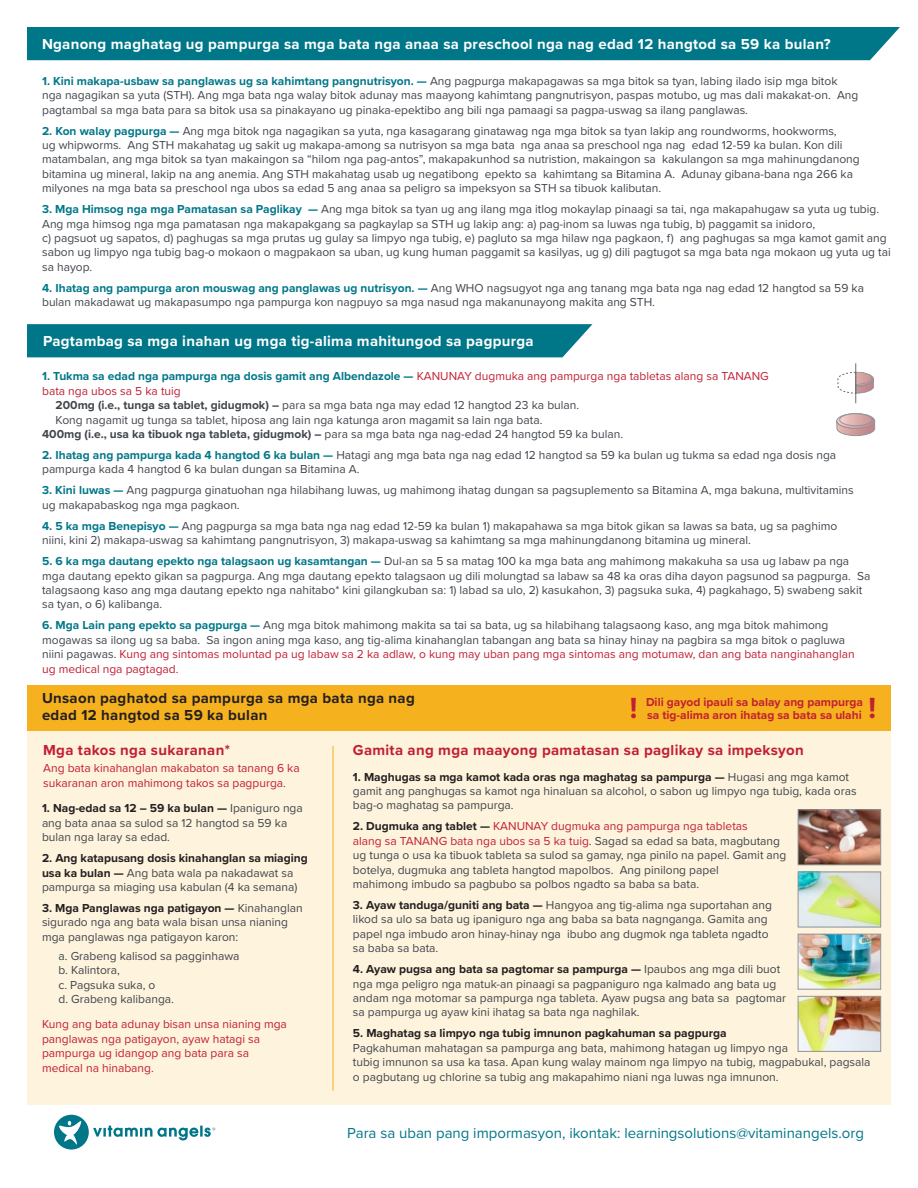
<style>
.page{position:relative;width:918px;height:1188px;background:#fff}
.page>*{position:absolute;margin:0;border:0;box-sizing:border-box;transform-origin:0 0}
.t1{font:700 30.15px "Proxima Nova";color:#c11f33}
.t2{font:700 15px "Proxima Nova";letter-spacing:.02em;color:#fff}
.t3{font:700 15px "Proxima Nova";letter-spacing:.02em;color:#c11f33}
.t4{font:15px "Proxima Nova";color:#007789}
.t5{font:700 15px/16.5px "Proxima Nova";letter-spacing:.02em;color:#231f20}
.t6{font:12px/14.4px "Proxima Nova";color:#40454b}
.t7{font:12px/14.4px "Proxima Nova";color:#c11f33}
.t8{font:700 12px "Proxima Nova";color:#40454b}
.t9{font:700 12px/13.2px "Proxima Nova";color:#c11f33}
.s1{font-weight:700;color:#007789}
.s2{font-weight:700}
.s3{font-weight:400}
.s4{color:#c11f33}
.s5{font-weight:700;color:#231f20}
</style>
<div class="page">
<svg style="left:54px;top:1115px;width:161px;height:35px"></svg>
<div style="left:27px;top:27px;width:873px;height:33px;background:#007789"></div>
<div style="left:27px;top:324px;width:565px;height:33px;background:#007789"></div>
<div style="left:837px;top:413px;width:38px;height:16px;border:1px solid #939598;border-radius:50%"></div>
<svg style="left:836px;top:414px;width:39px;height:22px"></svg>
<div style="left:840px;top:414px;width:32px;height:12px;border:1px solid #939598;border-radius:50%"></div>
<svg style="left:838px;top:372px;width:36px;height:22px"></svg>
<hr style="left:855px;top:363px;width:1px;height:40px;background:#6c6d70">
<div style="left:27px;top:685px;width:864px;height:420px;background:#fef3dd"></div>
<div style="left:27px;top:685px;width:864px;height:46px;background:#f6b11f"></div>
<hr style="left:333px;top:746px;width:1px;height:345px;background:#f6b11f">
<img style="left:800px;top:812px;width:79px;height:51px">
<div style="left:798px;top:810px;width:83px;height:55px;border:1px solid #939598"></div>
<img style="left:800px;top:874px;width:79px;height:51px">
<div style="left:798px;top:872px;width:83px;height:55px;border:1px solid #939598"></div>
<img style="left:800px;top:936px;width:79px;height:51px">
<div style="left:798px;top:934px;width:83px;height:55px;border:1px solid #939598"></div>
<img style="left:800px;top:998px;width:79px;height:52px">
<div style="left:798px;top:996px;width:83px;height:56px;border:1px solid #939598"></div>
<p class="t2" style="left:42px;top:33px;width:790px">Nganong maghatag ug pampurga sa mga bata nga anaa sa preschool nga nag edad 12 hangtod sa 59 ka bulan?</p>
<p class="t6" style="left:42px;top:73px;width:818px"><span class="s1">1. Kini makapa-usbaw sa panglawas ug sa kahimtang pangnutrisyon. —</span> Ang pagpurga makapagawas sa mga bitok sa tyan, labing ilado isip mga bitok nga nagagikan sa yuta (STH). Ang mga bata nga walay bitok adunay mas maayong kahimtang pangnutrisyon, paspas motubo, ug mas dali makakat-on. Ang pagtambal sa mga bata para sa bitok usa sa pinakayano ug pinaka-epektibo ang bili nga pamaagi sa pagpa-uswag sa ilang panglawas.</p>
<p class="t6" style="left:42px;top:123px;width:819px"><span class="s1">2. Kon walay pagpurga —</span> Ang mga bitok nga nagagikan sa yuta, nga kasagarang ginatawag nga mga bitok sa tyan lakip ang roundworms, hookworms,<br>ug whipworms. Ang STH makahatag ug sakit ug makapa-among sa nutrisyon sa mga bata nga anaa sa preschool nga nag edad 12-59 ka bulan. Kon dili matambalan, ang mga bitok sa tyan makaingon sa “hilom nga pag-antos”, makapakunhod sa nutristion, makaingon sa kakulangon sa mga mahinungdanong bitamina ug mineral, lakip na ang anemia. Ang STH makahatag usab ug negatibong epekto sa kahimtang sa Bitamina A. Adunay gibana-bana nga 266 ka milyones na mga bata sa preschool nga ubos sa edad 5 ang anaa sa peligro sa impeksyon sa STH sa tibuok kalibutan.</p>
<p class="t6" style="left:42px;top:201px;width:850px"><span class="s1">3. Mga Himsog nga mga Pamatasan sa Paglikay —</span> Ang mga bitok sa tyan ug ang ilang mga itlog mokaylap pinaagi sa tai, nga makapahugaw sa yuta ug tubig.<br>Ang mga himsog nga mga pamatasan nga makapakgang sa pagkaylap sa STH ug lakip ang: a) pag-inom sa luwas nga tubig, b) paggamit sa inidoro,<br>c) pagsuot ug sapatos, d) paghugas sa mga prutas ug gulay sa limpyo nga tubig, e) pagluto sa mga hilaw nga pagkaon, f) ang paghugas sa mga kamot gamit ang sabon ug limpyo nga tubig bag-o mokaon o magpakaon sa uban, ug kung human paggamit sa kasilyas, ug g) dili pagtugot sa mga bata nga mokaon ug yuta ug tai sa hayop.</p>
<p class="t6" style="left:42px;top:280px;width:823px"><span class="s1">4. Ihatag ang pampurga aron mouswag ang panglawas ug nutrisyon. —</span> Ang WHO nagsugyot nga ang tanang mga bata nga nag edad 12 hangtod sa 59 ka bulan makadawat ug makapasumpo nga pampurga kon nagpuyo sa mga nasud nga makanunayong makita ang STH.</p>
<p class="t2" style="left:43px;top:330px;width:492px">Pagtambag sa mga inahan ug mga tig-alima mahitungod sa pagpurga</p>
<p class="t7" style="left:42px;top:369px;width:728px"><span class="s1">1. Tukma sa edad nga pampurga nga dosis gamit ang Albendazole —</span> KANUNAY dugmuka ang pampurga nga tabletas alang sa TANANG bata nga ubos sa 5 ka tuig</p>
<p class="t6" style="left:56px;top:397px;width:525px"><span class="s2">200mg (i.e., tunga sa tablet, gidugmok) –</span> para sa mga bata nga may edad 12 hangtod 23 ka bulan.<br>Kong nagamit ug tunga sa tablet, hiposa ang lain nga katunga aron magamit sa lain nga bata.</p>
<p class="t8" style="left:42px;top:425px;width:583px">400mg (i.e., usa ka tibuok nga tableta, gidugmok) – <span class="s3">para sa mga bata nga nag-edad 24 hangtod 59 ka bulan.</span></p>
<p class="t6" style="left:42px;top:447px;width:796px"><span class="s1">2. Ihatag ang pampurga kada 4 hangtod 6 ka bulan —</span> Hatagi ang mga bata nga nag edad 12 hangtod sa 59 ka bulan ug tukma sa edad nga dosis nga pampurga kada 4 hangtod 6 ka bulan dungan sa Bitamina A.</p>
<p class="t6" style="left:42px;top:483px;width:813px"><span class="s1">3. Kini luwas —</span> Ang pagpurga ginatuohan nga hilabihang luwas, ug mahimong ihatag dungan sa pagsuplemento sa Bitamina A, mga bakuna, multivitamins ug makapabaskog nga mga pagkaon.</p>
<p class="t6" style="left:42px;top:518px;width:797px"><span class="s1">4. 5 ka mga Benepisyo —</span> Ang pagpurga sa mga bata nga nag edad 12-59 ka bulan 1) makapahawa sa mga bitok gikan sa lawas sa bata, ug sa paghimo niini, kini 2) makapa-uswag sa kahimtang pangnutrisyon, 3) makapa-uswag sa kahimtang sa mga mahinungdanong bitamina ug mineral.</p>
<p class="t6" style="left:42px;top:553px;width:830px"><span class="s1">5. 6 ka mga dautang epekto nga talagsaon ug kasamtangan —</span> Dul-an sa 5 sa matag 100 ka mga bata ang mahimong makakuha sa usa ug labaw pa nga mga dautang epekto gikan sa pagpurga. Ang mga dautang epekto talagsaon ug dili molungtad sa labaw sa 48 ka oras diha dayon pagsunod sa pagpurga. Sa talagsaong kaso ang mga dautang epekto nga nahitabo* kini gilangkuban sa: 1) labad sa ulo, 2) kasukahon, 3) pagsuka suka, 4) pagkahago, 5) swabeng sakit sa tyan, o 6) kalibanga.</p>
<p class="t6" style="left:42px;top:618px;width:814px"><span class="s1">6. Mga Lain pang epekto sa pagpurga —</span> Ang mga bitok mahimong makita sa tai sa bata, ug sa hilabihang talagsaong kaso, ang mga bitok mahimong mogawas sa ilong ug sa baba. Sa ingon aning mga kaso, ang tig-alima kinahanglan tabangan ang bata sa hinay hinay na pagbira sa mga bitok o pagluwa niini pagawas. <span class="s4">Kung ang sintomas moluntad pa ug labaw sa 2 ka adlaw, o kung may uban pang mga sintomas ang motumaw, dan ang bata nanginahanglan ug medical nga pagtagad.</span></p>
<p class="t5" style="left:42px;top:690px;width:374px">Unsaon paghatod sa pampurga sa mga bata nga nag edad 12 hangtod sa 59 ka bulan</p>
<p class="t9" style="left:646px;top:695px;width:218px">Dili gayod ipauli sa balay ang pampurga sa tig-alima aron ihatag sa bata sa ulahi</p>
<p class="t3" style="left:43px;top:739px;width:188px">Mga takos nga sukaranan*</p>
<p class="t7" style="left:43px;top:761px;width:258px">Ang bata kinahanglan makabaton sa tanang 6 ka sukaranan aron mahimong takos sa pagpurga.</p>
<p class="t6" style="left:42px;top:801px;width:262px"><span class="s5">1. Nag-edad sa 12 – 59 ka bulan —</span> Ipaniguro nga ang bata anaa sa sulod sa 12 hangtod sa 59 ka bulan nga laray sa edad.</p>
<p class="t6" style="left:42px;top:851px;width:267px"><span class="s5">2. Ang katapusang dosis kinahanglan sa miaging usa ka bulan —</span> Ang bata wala pa nakadawat sa pampurga sa miaging usa kabulan (4 ka semana)</p>
<p class="t6" style="left:42px;top:900px;width:262px"><span class="s5">3. Mga Panglawas nga patigayon —</span> Kinahanglan sigurado nga ang bata wala bisan unsa nianing mga panglawas nga patigayon karon:</p>
<p class="t6" style="left:58px;top:948px;width:182px">a. Grabeng kalisod sa pagginhawa</p>
<p class="t6" style="left:58px;top:963px;width:63px">b. Kalintora,</p>
<p class="t6" style="left:58px;top:977px;width:98px">c. Pagsuka suka, o</p>
<p class="t6" style="left:58px;top:992px;width:117px">d. Grabeng kalibanga.</p>
<p class="t7" style="left:42px;top:1017px;width:246px">Kung ang bata adunay bisan unsa nianing mga panglawas nga patigayon, ayaw hatagi sa pampurga ug idangop ang bata para sa medical na hinabang.</p>
<p class="t1" style="left:630px;top:685px;width:9px">!</p>
<p class="t1" style="left:868px;top:685px;width:9px">!</p>
<p class="t3" style="left:353px;top:739px;width:452px">Gamita ang mga maayong pamatasan sa paglikay sa impeksyon</p>
<p class="t6" style="left:353px;top:769px;width:505px"><span class="s5">1. Maghugas sa mga kamot kada oras nga maghatag sa pampurga —</span> Hugasi ang mga kamot gamit ang panghugas sa kamot nga hinaluan sa alcohol, o sabon ug limpyo nga tubig, kada oras bag-o maghatag sa pampurga.</p>
<p class="t6" style="left:353px;top:819px;width:435px"><span class="s5">2. Dugmuka ang tablet —</span> <span class="s4">KANUNAY dugmuka ang pampurga nga tabletas<br>alang sa TANANG bata nga ubos sa 5 ka tuig</span>. Sagad sa edad sa bata, magbutang ug tunga o usa ka tibuok tableta sa sulod sa gamay, nga pinilo na papel. Gamit ang botelya, dugmuka ang tableta hangtod mapolbos. Ang pinilong papel<br>mahimong imbudo sa pagbubo sa polbos ngadto sa baba sa bata.</p>
<p class="t6" style="left:353px;top:897px;width:421px"><span class="s5">3. Ayaw tanduga/guniti ang bata —</span> Hangyoa ang tig-alima nga suportahan ang likod sa ulo sa bata ug ipaniguro nga ang baba sa bata nagnganga. Gamita ang papel nga imbudo aron hinay-hinay nga ibubo ang dugmok nga tableta ngadto sa baba sa bata.</p>
<p class="t6" style="left:353px;top:961px;width:435px"><span class="s5">4. Ayaw pugsa ang bata sa pagtomar sa pampurga —</span> Ipaubos ang mga dili buot nga mga peligro nga matuk-an pinaagi sa pagpaniguro nga kalmado ang bata ug andam nga motomar sa pampurga nga tableta. Ayaw pugsa ang bata sa pagtomar sa pampurga ug ayaw kini ihatag sa bata nga naghilak.</p>
<p class="t6" style="left:353px;top:1026px;width:519px"><span class="s5">5. Maghatag sa limpyo nga tubig imnunon pagkahuman sa pagpurga<br></span>Pagkahuman mahatagan sa pampurga ang bata, mahimong hatagan ug limpyo nga<br>tubig imnunon sa usa ka tasa. Apan kung walay mainom nga limpyo na tubig, magpabukal, pagsala o pagbutang ug chlorine sa tubig ang makapahimo niani nga luwas nga imnunon.</p>
<p class="t4" style="left:347px;top:1121px;width:518px">Para sa uban pang impormasyon, ikontak: learningsolutions@vitaminangels.org</p>
</div>
